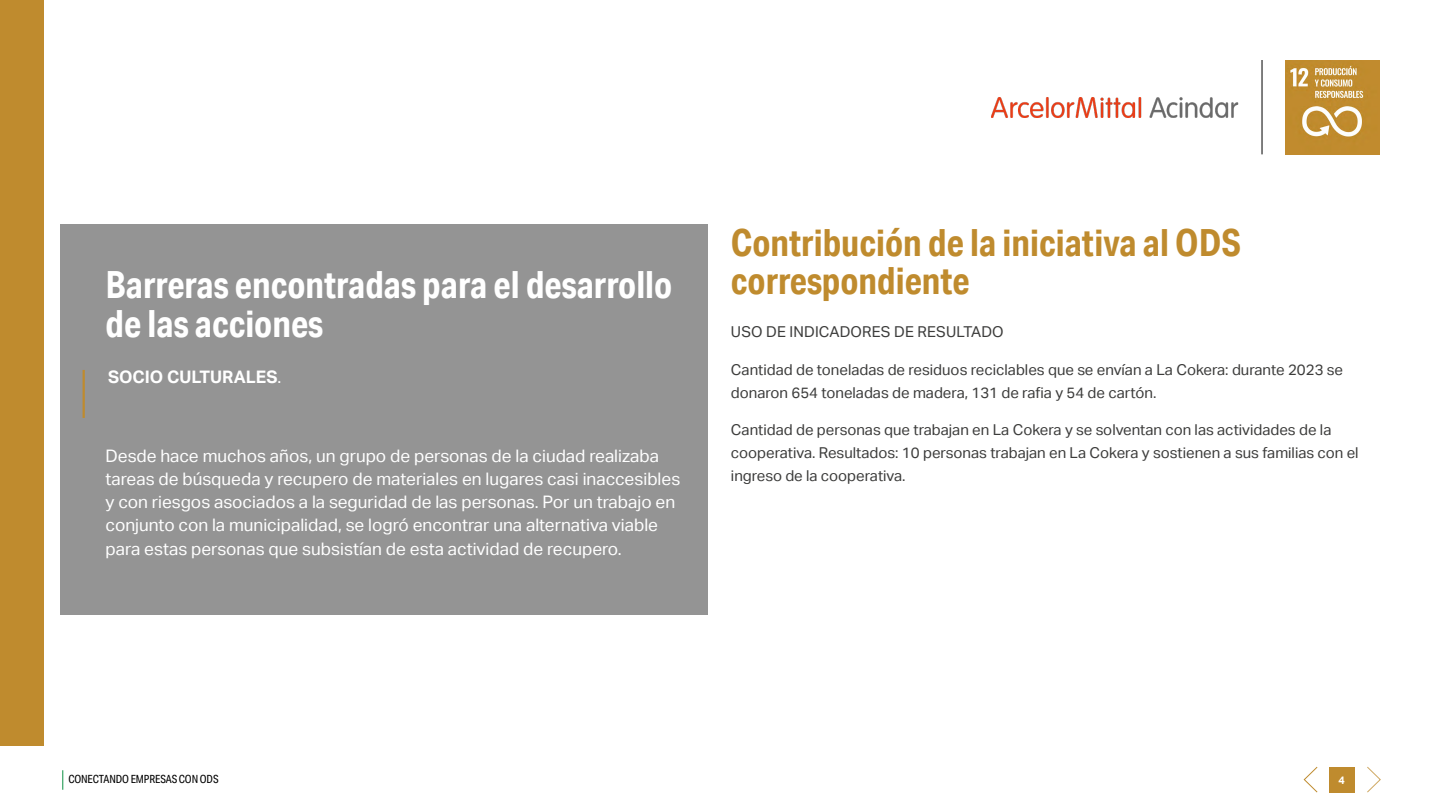
<style>
.page{position:relative;width:1440px;height:810px;background:#fff}
.page>*{position:absolute;margin:0;border:0;box-sizing:border-box;transform-origin:0 0}
.t1{font:700 37.5px/38.2px "Aktiv Grotesk Cd";color:#fff}
.t2{font:700 37.5px/38.2px "Aktiv Grotesk Cd";color:#bf8b2e}
.t3{font:17.25px/23.2px "Aktiv Grotesk";color:#fff}
.t4{font:700 17.25px "Aktiv Grotesk";color:#fff}
.t5{font:15px/23.2px "Aktiv Grotesk";color:#3c3c3b}
.t6{font:11.25px "Aktiv Grotesk Cd";letter-spacing:-.01em;color:#000}
.t7{font:700 10.88px "Aktiv Grotesk";color:#fff}
.s1{font-weight:400}
</style>
<div class="page">
<svg style="left:62px;top:770px;width:1px;height:20px"></svg>
<div style="left:1329px;top:767px;width:25px;height:26px;background:#bf8b2e"></div>
<img style="left:1285px;top:60px;width:95px;height:95px">
<hr style="left:1262px;top:60px;width:1px;height:94px;background:#000">
<svg style="left:1303px;top:766px;width:15px;height:27px"></svg>
<svg style="left:1367px;top:766px;width:14px;height:27px"></svg>
<img style="left:991px;top:97px;width:248px;height:21px">
<div style="left:60px;top:225px;width:648px;height:390px;background:#949494"></div>
<hr style="left:83px;top:370px;width:2px;height:48px;background:#bf8b2e">
<div style="left:0;top:0;width:44px;height:746px;background:#bf8b2e"></div>
<h1 class="t1" style="left:106px;top:266px;width:568px">Barreras encontradas para el desarrollo de las acciones</h1>
<p class="t4" style="left:108px;top:367px;width:175px">SOCIO CULTURALES<span class="s1">.</span></p>
<p class="t3" style="left:106px;top:444px;width:576px">Desde hace muchos años, un grupo de personas de la ciudad realizaba tareas de búsqueda y recupero de materiales en lugares casi inaccesibles y con riesgos asociados a la seguridad de las personas. Por un trabajo en conjunto con la municipalidad, se logró encontrar una alternativa viable para estas personas que subsistían de esta actividad de recupero.</p>
<h1 class="t2" style="left:731px;top:223px;width:512px">Contribución de la iniciativa al ODS correspondiente</h1>
<p class="t5" style="left:731px;top:320px;width:274px">USO DE INDICADORES DE RESULTADO</p>
<p class="t5" style="left:731px;top:358px;width:614px">Cantidad de toneladas de residuos reciclables que se envían a La Cokera: durante 2023 se donaron 654 toneladas de madera, 131 de rafia y 54 de cartón.</p>
<p class="t5" style="left:731px;top:418px;width:629px">Cantidad de personas que trabajan en La Cokera y se solventan con las actividades de la cooperativa. Resultados: 10 personas trabajan en La Cokera y sostienen a sus familias con el ingreso de la cooperativa.</p>
<p class="t6" style="left:68px;top:773px;width:152px">CONECTANDO EMPRESAS CON ODS</p>
<p class="t7" style="left:1338px;top:774px;width:8px">4</p>
</div>
